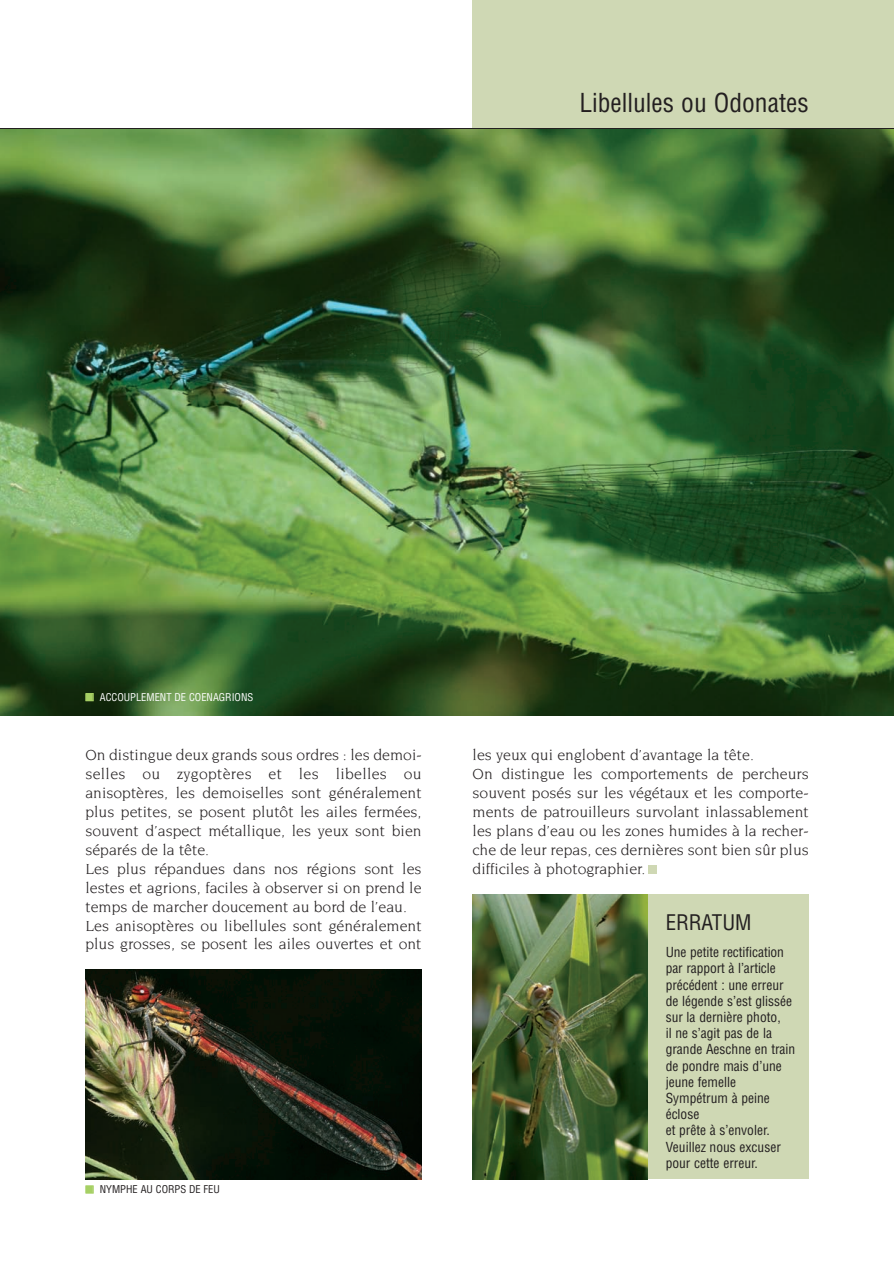
<style>
.page{position:relative;width:894px;height:1264px;background:#fff}
.page>*{position:absolute;margin:0;border:0;box-sizing:border-box;transform-origin:0 0}
.t1{font:condensed 25.5px "Helvetica";color:#231f20}
.t2{font:condensed 21px "Helvetica";letter-spacing:-.005em;color:#231f20}
.t3{font:15.75px/18.9px "Novarese";color:#231f20}
.t4{font:condensed 13.5px/16.2px "Helvetica";color:#231f20}
.t5{font:condensed 10.5px "Helvetica";color:#fff}
.t6{font:condensed 10.5px "Helvetica";color:#231f20}
.s1{color:#a6d064}
</style>
<div class="page">
<img style="left:0;top:0;width:893px;height:1194px">
<p class="t5" style="left:86px;top:693px;width:169px"><span class="s1">■</span> ACCOUPLEMENT DE COENAGRIONS</p>
<h1 class="t1" style="left:579px;top:93px;width:231px">Libellules ou Odonates</h1>
<p class="t3" style="left:85px;top:747px;width:337px">On distingue deux grands sous ordres : les demoi&shy;selles ou zygoptères et les libelles ou anisoptères, les demoiselles sont généralement plus petites, se posent plutôt les ailes fermées, souvent d’aspect métallique, les yeux sont bien séparés de la tête.<br>Les plus répandues dans nos régions sont les lestes et agrions, faciles à observer si on prend le temps de marcher doucement au bord de l’eau.<br>Les anisoptères ou libellules sont généralement plus grosses, se posent les ailes ouvertes et ont</p>
<p class="t3" style="left:472px;top:747px;width:337px">les yeux qui englobent d’avantage la tête.<br>On distingue les comportements de percheurs souvent posés sur les végétaux et les comporte&shy;ments de patrouilleurs survolant inlassablement les plans d’eau ou les zones humides à la recher&shy;che de leur repas, ces dernières sont bien sûr plus difficiles à photographier.</p>
<h2 class="t2" style="left:665px;top:914px;width:87px">ERRATUM</h2>
<p class="t4" style="left:665px;top:945px;width:131px">Une petite rectification par rapport à l’article précédent : une erreur de légende s’est glissée sur la dernière photo,<br>il ne s’agit pas de la grande Aeschne en train de pondre mais d’une jeune femelle<br>Sympétrum à peine éclose<br>et prête à s’envoler.<br>Veuillez nous excuser pour cette erreur.</p>
<p class="t6" style="left:86px;top:1185px;width:136px"><span class="s1">■</span> NYMPHE AU CORPS DE FEU</p>
</div>
